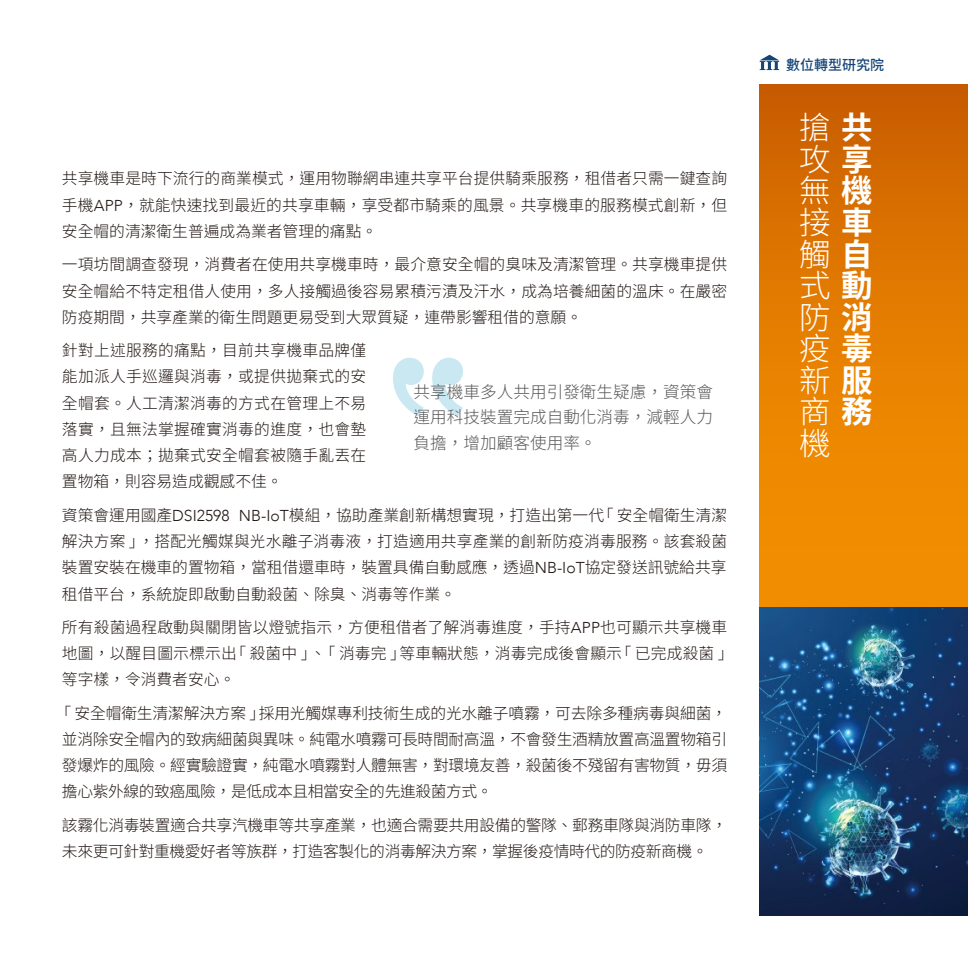
<style>
.page{position:relative;width:968px;height:968px;background:#fff}
.page>*{position:absolute;margin:0;border:0;box-sizing:border-box;transform-origin:0 0}
.t1{font:300 31.5px/31.5px "Source Han Sans TC";color:#fff;text-align:justify}
.t2{font:300 16.62px/25.4px "Source Han Sans TC";color:#595757;text-align:justify}
.t3{font:300 15.75px/26.2px "Source Han Sans TC";color:#221815;text-align:justify}
.t4{font:300 15.75px/26.2px "Source Han Sans TC";letter-spacing:-.02em;color:#221815}
.t5{font:500 14px "Source Han Sans TC";color:#154577}
.s1{font-family:"Avenir"}
.s2{font-weight:700}
</style>
<div class="page">
<div style="left:759px;top:84px;width:208px;height:526px;background:linear-gradient(to bottom,#cd6100,#f99600)"></div>
<img style="left:759px;top:607px;width:208px;height:308px">
<svg style="left:759px;top:55px;width:20px;height:15px"></svg>
<svg style="left:393px;top:358px;width:70px;height:58px"></svg>
<p class="t3" style="left:62px;top:166px;width:666px">共享機車是時下流行的商業模式，運用物聯網串連共享平台提供騎乘服務，租借者只需一鍵查詢手機<span class="s1">APP</span>，就能快速找到最近的共享車輛，享受都市騎乘的風景。共享機車的服務模式創新，但安全帽的清潔衛生普遍成為業者管理的痛點。</p>
<p class="t3" style="left:62px;top:252px;width:666px">一項坊間調查發現，消費者在使用共享機車時，最介意安全帽的臭味及清潔管理。共享機車提供安全帽給不特定租借人使用，多人接觸過後容易累積污漬及汗水，成為培養細菌的溫床。在嚴密防疫期間，共享產業的衛生問題更易受到大眾質疑，連帶影響租借的意願。</p>
<p class="t3" style="left:62px;top:337px;width:306px">針對上述服務的痛點，目前共享機車品牌僅能加派人手巡邏與消毒，或提供拋棄式的安全帽套。人工清潔消毒的方式在管理上不易落實，且無法掌握確實消毒的進度，也會墊高人力成本；拋棄式安全帽套被隨手亂丟在置物箱，則容易造成觀感不佳。</p>
<p class="t3" style="left:62px;top:502px;width:666px">資策會運用國產<span class="s1">DSI2598 NB-IoT</span>模組，協助產業創新構想實現，打造出第一代「安全帽衛生清潔解決方案」，搭配光觸媒與光水離子消毒液，打造適用共享產業的創新防疫消毒服務。該套殺菌裝置安裝在機車的置物箱，當租借還車時，裝置具備自動感應，透過<span class="s1">NB-IoT</span>協定發送訊號給共享租借平台，系統旋即啟動自動殺菌、除臭、消毒等作業。</p>
<p class="t3" style="left:62px;top:614px;width:673px;text-align:left">所有殺菌過程啟動與關閉皆以燈號指示，方便租借者了解消毒進度，手持<span class="s1">APP</span>也可顯示共享機車地圖，以醒目圖示標示出「殺菌中」、「消毒完」等車輛狀態，消毒完成後會顯示「已完成殺菌」等字樣，令消費者安心。</p>
<p class="t3" style="left:62px;top:700px;width:666px;text-indent:-6px">「安全帽衛生清潔解決方案」採用光觸媒專利技術生成的光水離子噴霧，可去除多種病毒與細菌，並消除安全帽內的致病細菌與異味。純電水噴霧可長時間耐高溫，不會發生酒精放置高溫置物箱引發爆炸的風險。經實驗證實，純電水噴霧對人體無害，對環境友善，殺菌後不殘留有害物質，毋須擔心紫外線的致癌風險，是低成本且相當安全的先進殺菌方式。</p>
<p class="t4" style="left:62px;top:812px;width:666px">該霧化消毒裝置適合共享汽機車等共享產業，也適合需要共用設備的警隊、郵務車隊與消防車隊，未來更可針對重機愛好者等族群，打造客製化的消毒解決方案，掌握後疫情時代的防疫新商機。</p>
<p class="t2" style="left:413px;top:379px;width:301px">共享機車多人共用引發衛生疑慮，資策會運用科技裝置完成自動化消毒，減輕人力負擔，增加顧客使用率。</p>
<p class="t5" style="left:786px;top:57px;width:99px">數位轉型研究院</p>
<h1 class="t1" style="left:799px;top:113px;width:74px">搶<span class="s2">共</span>攻<span class="s2">享</span>無<span class="s2">機</span>接<span class="s2">車</span>觸<span class="s2">自</span>式<span class="s2">動</span>防<span class="s2">消</span>疫<span class="s2">毒</span>新<span class="s2">服</span>商<span class="s2">務</span>機</h1>
</div>
